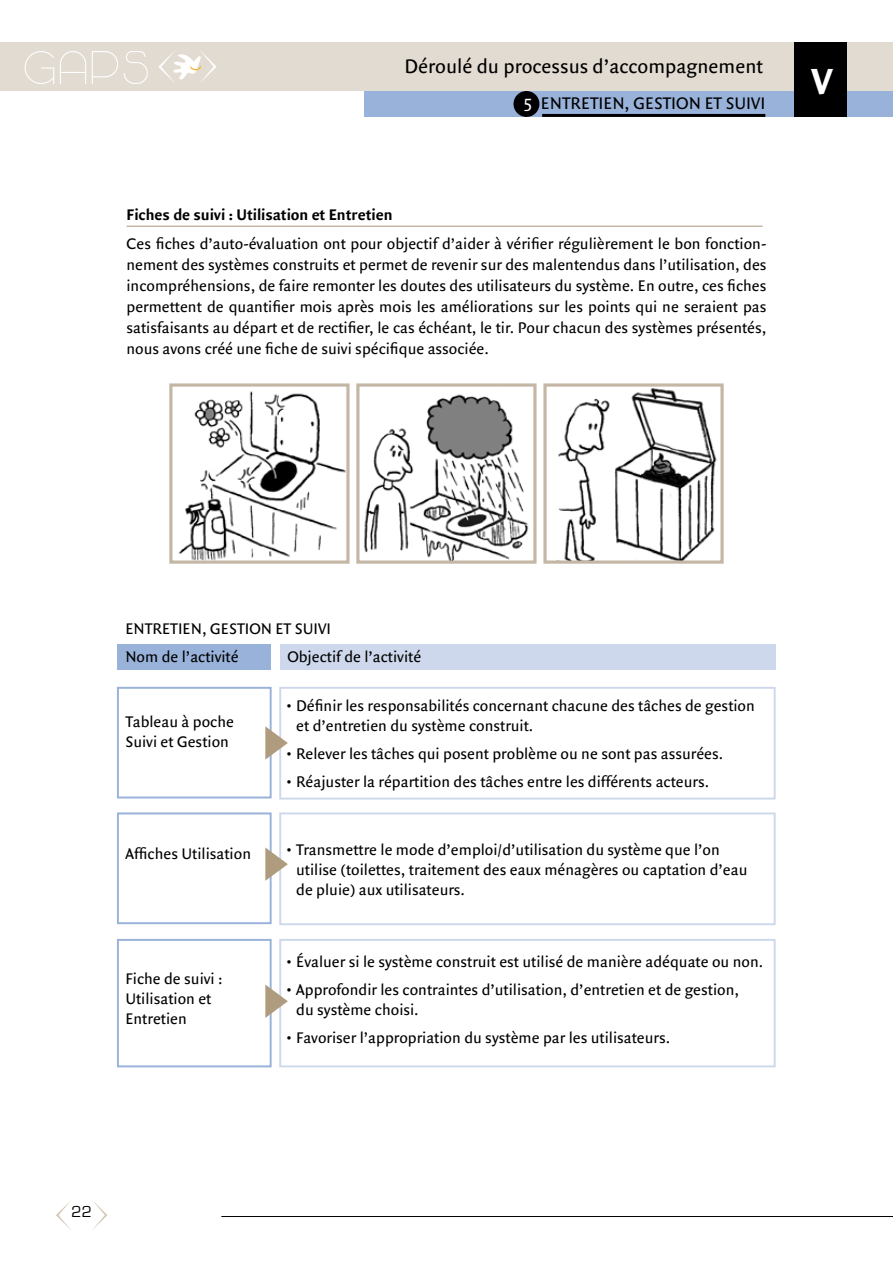
<style>
.page{position:relative;width:893px;height:1263px;background:#fff}
.page>*{position:absolute;margin:0;border:0;box-sizing:border-box;transform-origin:0 0}
.t1{font:21px "Quadraat Sans";color:#000}
.t2{font:18px "Quadraat Sans";color:#000}
.t3{font:16.5px/19.8px "Quadraat Sans";color:#000}
.t4{font:700 16.5px "Quadraat Sans";letter-spacing:-.005em;color:#000}
.t5{font:16.5px "Eurostile";color:#000}
.s1{font-weight:700;font-size:39px;color:#fff}
.s2{color:#fff}
</style>
<div class="page">
<svg style="left:93px;top:1201px;width:14px;height:28px"></svg>
<svg style="left:56px;top:1201px;width:15px;height:29px"></svg>
<img style="left:558px;top:388px;width:159px;height:172px">
<div style="left:543px;top:383px;width:181px;height:181px;border:3px solid #c4b7a6"></div>
<img style="left:364px;top:394px;width:165px;height:166px">
<div style="left:356px;top:383px;width:181px;height:181px;border:3px solid #c4b7a6"></div>
<img style="left:178px;top:391px;width:168px;height:169px">
<div style="left:169px;top:383px;width:181px;height:181px;border:3px solid #c4b7a6"></div>
<div style="left:0;top:43px;width:893px;height:48px;background:#e2dbd1"></div>
<div style="left:364px;top:91px;width:430px;height:26px;background:#98b2d9"></div>
<div style="left:846px;top:91px;width:47px;height:26px;background:#98b2d9"></div>
<div style="left:794px;top:43px;width:52px;height:74px;background:#000"></div>
<hr style="left:542px;top:114px;width:223px;height:3px;background:#000">
<hr style="left:221px;top:1216px;width:672px;height:1px;background:#000">
<div style="left:513px;top:91px;width:26px;height:26px;background:#000;border-radius:50%"></div>
<div style="left:117px;top:644px;width:154px;height:26px;background:#98b2d9"></div>
<div style="left:117px;top:687px;width:155px;height:111px;border:2px solid #98b2d9"></div>
<div style="left:117px;top:812px;width:155px;height:112px;border:2px solid #98b2d9"></div>
<div style="left:117px;top:939px;width:155px;height:128px;border:2px solid #98b2d9"></div>
<div style="left:280px;top:644px;width:496px;height:26px;background:#ced8ec"></div>
<div style="left:279px;top:687px;width:497px;height:112px;border:2px solid #ced8ec"></div>
<div style="left:279px;top:812px;width:497px;height:113px;border:2px solid #ced8ec"></div>
<div style="left:279px;top:939px;width:497px;height:128px;border:2px solid #ced8ec"></div>
<svg style="left:265px;top:726px;width:23px;height:34px"></svg>
<svg style="left:265px;top:847px;width:23px;height:34px"></svg>
<svg style="left:265px;top:984px;width:23px;height:34px"></svg>
<svg style="left:158px;top:52px;width:59px;height:31px"></svg>
<svg style="left:25px;top:51px;width:123px;height:33px"></svg>
<hr style="left:126px;top:225px;width:637px;height:2px;background:#c4b7a6">
<p class="t1" style="left:405px;top:54px;width:430px">Déroulé du processus d’accompagnement <span class="s1">V</span></p>
<p class="t2" style="left:523px;top:93px;width:243px"><span class="s2">5</span> ENTRETIEN, GESTION ET SUIVI</p>
<p class="t4" style="left:126px;top:205px;width:268px">Fiches de suivi : Utilisation et Entretien</p>
<p class="t3" style="left:126px;top:234px;width:642px;line-height:21px;text-align:justify">Ces fiches d’auto-évaluation ont pour objectif d’aider à vérifier régulièrement le bon fonction&shy;nement des systèmes construits et permet de revenir sur des malentendus dans l’utilisation, des incompréhensions, de faire remonter les doutes des utilisateurs du système. En outre, ces fiches permettent de quantifier mois après mois les améliorations sur les points qui ne seraient pas satisfaisants au départ et de rectifier, le cas échéant, le tir. Pour chacun des systèmes présentés, nous avons créé une fiche de suivi spécifique associée.</p>
<p class="t3" style="left:125px;top:614px;width:207px;line-height:28.3px">ENTRETIEN, GESTION ET SUIVI<br>Nom de l’activité</p>
<p class="t3" style="left:287px;top:647px;width:135px">Objectif de l’activité</p>
<p class="t3" style="left:125px;top:712px;width:110px">Tableau à poche<br>Suivi et Gestion</p>
<p class="t3" style="left:125px;top:844px;width:127px">Affiches Utilisation</p>
<p class="t3" style="left:125px;top:969px;width:99px">Fiche de suivi :<br>Utilisation et<br>Entretien</p>
<p class="t3" style="left:296px;top:696px;width:460px;text-indent:-11px">• Définir les responsabilités concernant chacune des tâches de gestion et d’entretien du système construit.</p>
<p class="t3" style="left:286px;top:744px;width:439px">• Relever les tâches qui posent problème ou ne sont pas assurées.</p>
<p class="t3" style="left:286px;top:772px;width:425px">• Réajuster la répartition des tâches entre les différents acteurs.</p>
<p class="t3" style="left:296px;top:841px;width:453px;text-indent:-11px">• Transmettre le mode d’emploi/d’utilisation du système que l’on utilise (toilettes, traitement des eaux ménagères ou captation d’eau de pluie) aux utilisateurs.</p>
<p class="t3" style="left:286px;top:952px;width:479px">• Évaluer si le système construit est utilisé de manière adéquate ou non.</p>
<p class="t3" style="left:296px;top:980px;width:444px;text-indent:-11px">• Approfondir les contraintes d’utilisation, d’entretien et de gestion, du système choisi.</p>
<p class="t3" style="left:286px;top:1028px;width:386px">• Favoriser l’appropriation du système par les utilisateurs.</p>
<p class="t5" style="left:72px;top:1202px;width:22px">22</p>
</div>
